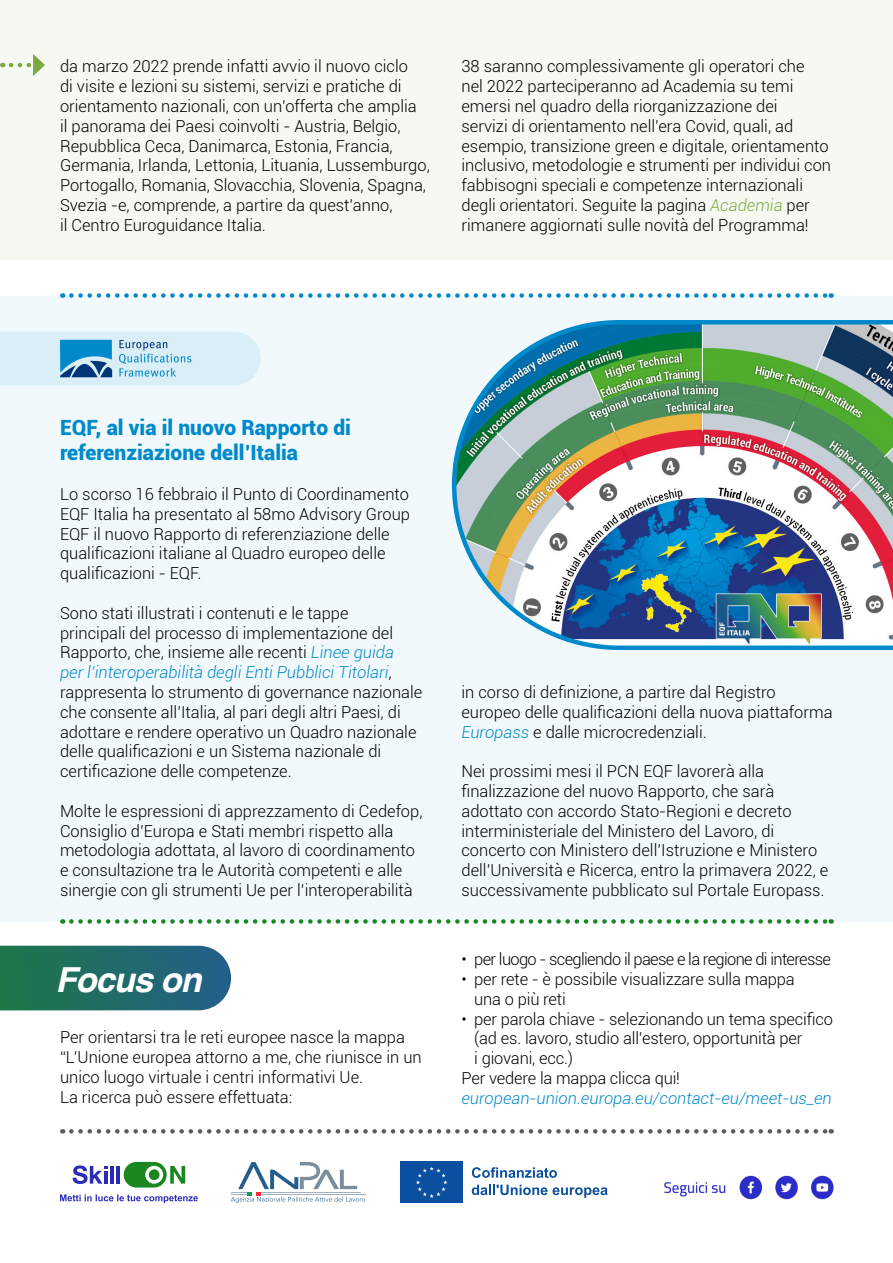
<style>
.page{position:relative;width:893px;height:1263px;background:#fff}
.page>*{position:absolute;margin:0;border:0;box-sizing:border-box;transform-origin:0 0}
.t1{font:italic 700 34.5px "Helvetica";letter-spacing:-.03em;color:#fff}
.t2{font:900 21px/25.2px "Roboto";color:#008acb}
.t3{font:300 16.5px/19.8px "Roboto";color:#000}
.t4{font:300 16.5px "Roboto";letter-spacing:-.04em;color:#000}
.t5{font:italic 300 16.5px "Roboto";color:#008acb}
.s1{font-style:italic;color:#7ca941}
.s2{font-style:italic;color:#008acb}
</style>
<div class="page">
<div style="left:0;top:296px;width:893px;height:626px;background:#f2f9fc"></div>
<div style="left:0;top:0;width:893px;height:259px;background:#f6f9f2"></div>
<svg style="left:71px;top:919px;width:761px;height:5px"></svg>
<svg style="left:71px;top:1129px;width:761px;height:4px"></svg>
<svg style="left:71px;top:293px;width:761px;height:5px"></svg>
<svg style="left:11px;top:54px;width:34px;height:22px"></svg>
<img style="left:451px;top:320px;width:442px;height:331px">
<div style="left:400px;top:1161px;width:63px;height:42px;background:#0b50a0"></div>
<svg style="left:416px;top:1166px;width:31px;height:32px"></svg>
<svg style="left:472px;top:1167px;width:85px;height:11px"></svg>
<svg style="left:472px;top:1185px;width:136px;height:13px"></svg>
<svg style="left:230px;top:1162px;width:135px;height:41px"></svg>
<svg style="left:73px;top:1165px;width:34px;height:19px"></svg>
<hr style="left:110px;top:1166px;width:4px;height:17px;background:#2b2bba">
<hr style="left:117px;top:1166px;width:3px;height:17px;background:#2b2bba">
<svg style="left:124px;top:1162px;width:61px;height:25px"></svg>
<svg style="left:60px;top:1194px;width:138px;height:9px"></svg>
<img style="left:664px;top:1175px;width:170px;height:25px">
<svg style="left:0;top:332px;width:261px;height:53px;background:#b9dbec"></svg>
<svg style="left:0;top:946px;width:231px;height:64px;background:#256f6b"></svg>
<p class="t3" style="left:60px;top:56px;width:371px">da marzo 2022 prende infatti avvio il nuovo ciclo<br>di visite e lezioni su sistemi, servizi e pratiche di orientamento nazionali, con un’offerta che amplia<br>il panorama dei Paesi coinvolti - Austria, Belgio, Repubblica Ceca, Danimarca, Estonia, Francia, Germania, Irlanda, Lettonia, Lituania, Lussemburgo, Portogallo, Romania, Slovacchia, Slovenia, Spagna, Svezia -e, comprende, a partire da quest’anno,</p>
<p class="t3" style="left:60px;top:214px;width:207px">il Centro Euroguidance Italia.</p>
<p class="t3" style="left:461px;top:56px;width:371px">38 saranno complessivamente gli operatori che<br>nel 2022 parteciperanno ad Academia su temi emersi nel quadro della riorganizzazione dei<br>servizi di orientamento nell’era Covid, quali, ad esempio, transizione green e digitale, orientamento inclusivo, metodologie e strumenti per individui con fabbisogni speciali e competenze internazionali degli orientatori. Seguite la pagina <span class="s1">Academia</span> per rimanere aggiornati sulle novità del Programma!</p>
<p class="t2" style="left:60px;top:414px;width:292px">EQF, al via il nuovo Rapporto di referenziazione dell’Italia</p>
<p class="t3" style="left:60px;top:484px;width:352px">Lo scorso 16 febbraio il Punto di Coordinamento EQF Italia ha presentato al 58mo Advisory Group EQF il nuovo Rapporto di referenziazione delle qualificazioni italiane al Quadro europeo delle qualificazioni - EQF.</p>
<p class="t3" style="left:60px;top:602px;width:364px">Sono stati illustrati i contenuti e le tappe<br>principali del processo di implementazione del Rapporto, che, insieme alle recenti <span class="s2">Linee guida<br>per l’interoperabilità degli Enti Pubblici Titolari</span>, rappresenta lo strumento di governance nazionale che consente all’Italia, al pari degli altri Paesi, di adottare e rendere operativo un Quadro nazionale delle qualificazioni e un Sistema nazionale di certificazione delle competenze.</p>
<p class="t3" style="left:60px;top:800px;width:364px">Molte le espressioni di apprezzamento di Cedefop, Consiglio d’Europa e Stati membri rispetto alla metodologia adottata, al lavoro di coordinamento e consultazione tra le Autorità competenti e alle sinergie con gli strumenti Ue per l’interoperabilità</p>
<p class="t1" style="left:56px;top:951px;width:148px">Focus on</p>
<p class="t3" style="left:60px;top:1027px;width:363px">Per orientarsi tra le reti europee nasce la mappa “L’Unione europea attorno a me, che riunisce in un unico luogo virtuale i centri informativi Ue.</p>
<p class="t3" style="left:60px;top:1086px;width:234px">La ricerca può essere effettuata:</p>
<p class="t3" style="left:461px;top:682px;width:373px">in corso di definizione, a partire dal Registro europeo delle qualificazioni della nuova piattaforma<br><span class="s2">Europass</span> e dalle microcredenziali.</p>
<p class="t3" style="left:461px;top:761px;width:368px">Nei prossimi mesi il PCN EQF lavorerà alla finalizzazione del nuovo Rapporto, che sarà adottato con accordo Stato-Regioni e decreto interministeriale del Ministero del Lavoro, di concerto con Ministero dell’Istruzione e Ministero dell’Università e Ricerca, entro la primavera 2022, e successivamente pubblicato sul Portale Europass.</p>
<p class="t4" style="left:461px;top:948px;width:371px">• per luogo - scegliendo il paese e la regione di interesse</p>
<p class="t3" style="left:461px;top:968px;width:335px">• per rete - è possibile visualizzare sulla mappa</p>
<p class="t3" style="left:474px;top:988px;width:93px">una o più reti</p>
<p class="t3" style="left:461px;top:1008px;width:373px">• per parola chiave - selezionando un tema specifico</p>
<p class="t3" style="left:474px;top:1028px;width:330px">(ad es. lavoro, studio all’estero, opportunità per</p>
<p class="t3" style="left:474px;top:1048px;width:100px">i giovani, ecc.)</p>
<p class="t3" style="left:461px;top:1067px;width:220px">Per vedere la mappa clicca qui!</p>
<p class="t5" style="left:461px;top:1086px;width:372px">european-union.europa.eu/contact-eu/meet-us_en</p>
</div>
